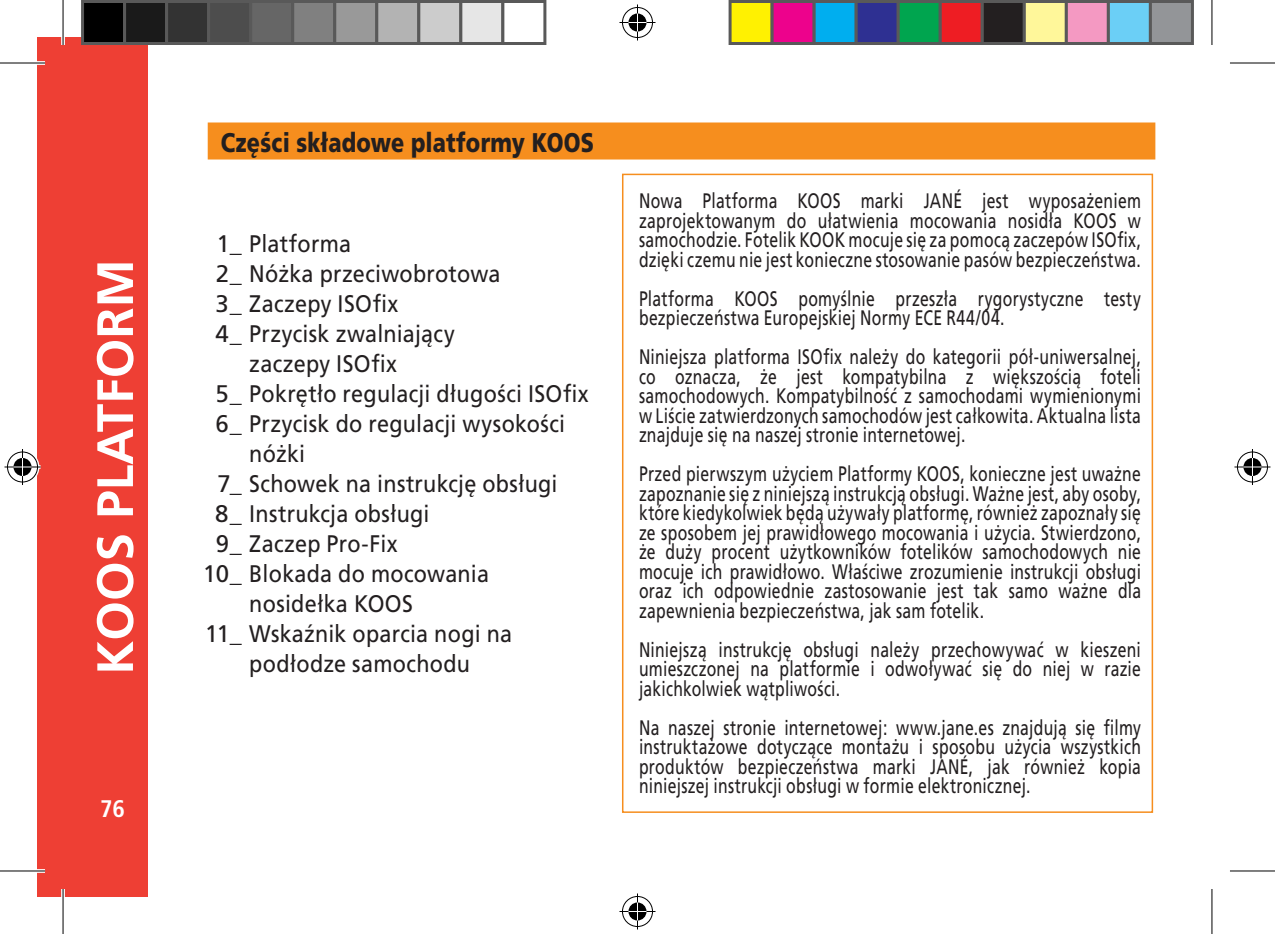
<style>
.page{position:relative;width:1275px;height:934px;background:#fff}
.page>*{position:absolute;margin:0;border:0;box-sizing:border-box;transform-origin:0 0}
.t1{font:700 51px "Frutiger CE";color:#fff}
.t2{font:900 27px "Frutiger CE";letter-spacing:.01em;color:#231f20;scale:.8 1}
.t3{font:24px/30px "Frutiger CE";letter-spacing:.015em;color:#231f20;text-align:center}
.t4{font:24px "Frutiger CE";letter-spacing:.015em;color:#231f20;scale:.9 1}
.t5{font:700 condensed 24px "Frutiger LT";color:#fff}
.t6{font:21px/19.5px "Frutiger CE";letter-spacing:.015em;color:#231f20;text-align:justify;scale:.75 1}
</style>
<div class="page">
<div style="left:37px;top:37px;width:111px;height:859px;background:#ee3f34"></div>
<div style="left:208px;top:122px;width:947px;height:38px;background:#f68e1e;border:3px solid #f68e1e"></div>
<div style="left:622px;top:174px;width:530px;height:639px;border:2px solid #f68e1e"></div>
<svg style="left:37px;top:61px;width:8px;height:4px"></svg>
<svg style="left:0;top:869px;width:45px;height:4px"></svg>
<svg style="left:1230px;top:871px;width:44px;height:1px"></svg>
<svg style="left:61px;top:37px;width:4px;height:8px"></svg>
<svg style="left:61px;top:889px;width:4px;height:8px"></svg>
<svg style="left:1212px;top:0;width:1px;height:45px"></svg>
<svg style="left:1212px;top:889px;width:1px;height:45px"></svg>
<hr style="left:0;top:62px;width:45px;height:2px;background:#000">
<hr style="left:1229px;top:62px;width:45px;height:2px;background:#000">
<hr style="left:0;top:870px;width:45px;height:1px;background:#000">
<hr style="left:1229px;top:870px;width:45px;height:1px;background:#000">
<hr style="left:62px;top:0;width:2px;height:45px;background:#000">
<hr style="left:62px;top:889px;width:2px;height:45px;background:#000">
<hr style="left:1211px;top:0;width:1px;height:45px;background:#000">
<hr style="left:1211px;top:889px;width:1px;height:45px;background:#000">
<div style="left:620px;top:6px;width:34px;height:33px;border:4px solid #fff;border-radius:50%"></div>
<hr style="left:619px;top:21px;width:36px;height:3px;background:#fff">
<hr style="left:635px;top:4px;width:4px;height:36px;background:#fff">
<div style="left:626px;top:12px;width:22px;height:21px;border:4px solid #fff;border-radius:50%"></div>
<div style="left:622px;top:7px;width:30px;height:31px;border:1px solid #000;border-radius:50%"></div>
<hr style="left:619px;top:22px;width:36px;height:1px;background:#000">
<hr style="left:637px;top:4px;width:1px;height:36px;background:#000">
<svg style="left:628px;top:13px;width:18px;height:18px"></svg>
<div style="left:620px;top:894px;width:34px;height:34px;border:4px solid #fff;border-radius:50%"></div>
<hr style="left:619px;top:909px;width:36px;height:4px;background:#fff">
<hr style="left:635px;top:893px;width:4px;height:36px;background:#fff">
<div style="left:626px;top:900px;width:22px;height:22px;border:4px solid #fff;border-radius:50%"></div>
<div style="left:622px;top:896px;width:30px;height:31px;border:1px solid #000;border-radius:50%"></div>
<hr style="left:619px;top:911px;width:36px;height:1px;background:#000">
<hr style="left:637px;top:893px;width:1px;height:36px;background:#000">
<svg style="left:628px;top:902px;width:18px;height:18px"></svg>
<div style="left:6px;top:450px;width:33px;height:34px;border:4px solid #fff;border-radius:50%"></div>
<svg style="left:4px;top:465px;width:36px;height:4px"></svg>
<hr style="left:21px;top:449px;width:3px;height:36px;background:#fff">
<div style="left:12px;top:456px;width:21px;height:22px;border:4px solid #fff;border-radius:50%"></div>
<div style="left:7px;top:452px;width:31px;height:30px;border:1px solid #000;border-radius:50%"></div>
<hr style="left:4px;top:466px;width:36px;height:1px;background:#000">
<hr style="left:22px;top:449px;width:1px;height:36px;background:#000">
<svg style="left:14px;top:458px;width:18px;height:18px"></svg>
<div style="left:1235px;top:450px;width:33px;height:34px;border:4px solid #fff;border-radius:50%"></div>
<svg style="left:1234px;top:465px;width:36px;height:4px"></svg>
<hr style="left:1250px;top:449px;width:3px;height:36px;background:#fff">
<div style="left:1241px;top:456px;width:21px;height:22px;border:4px solid #fff;border-radius:50%"></div>
<div style="left:1236px;top:452px;width:31px;height:30px;border:1px solid #000;border-radius:50%"></div>
<hr style="left:1234px;top:466px;width:36px;height:1px;background:#000">
<hr style="left:1251px;top:449px;width:1px;height:36px;background:#000">
<svg style="left:1243px;top:458px;width:18px;height:18px"></svg>
<div style="left:82px;top:2px;width:42px;height:42px;background:#000"></div>
<div style="left:81px;top:0;width:45px;height:45px;border:3px solid #595959"></div>
<div style="left:124px;top:2px;width:42px;height:42px;background:#1a1a1a"></div>
<div style="left:123px;top:0;width:45px;height:45px;border:3px solid #595959"></div>
<div style="left:166px;top:2px;width:42px;height:42px;background:#333"></div>
<div style="left:165px;top:0;width:45px;height:45px;border:3px solid #595959"></div>
<div style="left:208px;top:2px;width:42px;height:42px;background:#4d4d4d"></div>
<div style="left:207px;top:0;width:45px;height:45px;border:3px solid #595959"></div>
<div style="left:250px;top:2px;width:42px;height:42px;background:#666"></div>
<div style="left:249px;top:0;width:45px;height:45px;border:3px solid #595959"></div>
<div style="left:292px;top:2px;width:42px;height:42px;background:#808080"></div>
<div style="left:291px;top:0;width:45px;height:45px;border:3px solid #595959"></div>
<div style="left:334px;top:2px;width:42px;height:42px;background:#999"></div>
<div style="left:333px;top:0;width:45px;height:45px;border:3px solid #595959"></div>
<div style="left:376px;top:2px;width:42px;height:42px;background:#b3b3b3"></div>
<div style="left:375px;top:0;width:45px;height:45px;border:3px solid #595959"></div>
<div style="left:418px;top:2px;width:42px;height:42px;background:#ccc"></div>
<div style="left:417px;top:0;width:45px;height:45px;border:3px solid #595959"></div>
<div style="left:460px;top:2px;width:42px;height:42px;background:#e6e6e6"></div>
<div style="left:459px;top:0;width:45px;height:45px;border:3px solid #595959"></div>
<div style="left:501px;top:0;width:45px;height:45px;border:3px solid #595959"></div>
<div style="left:730px;top:2px;width:42px;height:42px;background:#fff101"></div>
<div style="left:728px;top:0;width:45px;height:45px;border:3px solid #595959"></div>
<div style="left:772px;top:2px;width:42px;height:42px;background:#ed028c"></div>
<div style="left:770px;top:0;width:45px;height:45px;border:3px solid #595959"></div>
<div style="left:814px;top:2px;width:42px;height:42px;background:#00aeef"></div>
<div style="left:812px;top:0;width:45px;height:45px;border:3px solid #595959"></div>
<div style="left:856px;top:2px;width:42px;height:42px;background:#2e3092"></div>
<div style="left:854px;top:0;width:45px;height:45px;border:3px solid #595959"></div>
<div style="left:898px;top:2px;width:42px;height:42px;background:#00a54f"></div>
<div style="left:896px;top:0;width:45px;height:45px;border:3px solid #595959"></div>
<div style="left:940px;top:2px;width:42px;height:42px;background:#ee1d23"></div>
<div style="left:938px;top:0;width:45px;height:45px;border:3px solid #595959"></div>
<div style="left:982px;top:2px;width:42px;height:42px;background:#231f20"></div>
<div style="left:980px;top:0;width:45px;height:45px;border:3px solid #595959"></div>
<div style="left:1024px;top:2px;width:42px;height:42px;background:#fff79a"></div>
<div style="left:1022px;top:0;width:45px;height:45px;border:3px solid #595959"></div>
<div style="left:1066px;top:2px;width:42px;height:42px;background:#f499c2"></div>
<div style="left:1064px;top:0;width:45px;height:45px;border:3px solid #595959"></div>
<div style="left:1108px;top:2px;width:42px;height:42px;background:#6bcff6"></div>
<div style="left:1106px;top:0;width:45px;height:45px;border:3px solid #595959"></div>
<div style="left:1150px;top:2px;width:42px;height:42px;background:#939598"></div>
<div style="left:1148px;top:0;width:45px;height:45px;border:3px solid #595959"></div>
<p class="t1" style="left:85px;top:675px;width:417px;rotate:-90deg">KOOS PLATFORM</p>
<p class="t5" style="left:100px;top:794px;width:26px">76</p>
<p class="t2" style="left:221px;top:127px;width:467px">Części składowe platformy KOOS</p>
<p class="t3" style="left:216px;top:228px;width:136px">1_ Platforma</p>
<p class="t3" style="left:216px;top:258px;width:286px">2_ Nóżka przeciwobrotowa</p>
<p class="t3" style="left:215px;top:288px;width:184px">3_ Zaczepy ISOfix</p>
<p class="t3" style="left:215px;top:318px;width:241px">4_ Przycisk zwalniający</p>
<p class="t4" style="left:249px;top:349px;width:165px">zaczepy ISOfix</p>
<p class="t3" style="left:215px;top:378px;width:374px">5_ Pokrętło regulacji długości ISOfix</p>
<p class="t3" style="left:215px;top:408px;width:351px">6_ Przycisk do regulacji wysokości</p>
<p class="t4" style="left:249px;top:439px;width:64px">nóżki</p>
<p class="t3" style="left:217px;top:468px;width:341px">7_ Schowek na instrukcję obsługi</p>
<p class="t3" style="left:215px;top:498px;width:216px">8_ Instrukcja obsługi</p>
<p class="t3" style="left:216px;top:528px;width:183px">9_ Zaczep Pro-Fix</p>
<p class="t3" style="left:203px;top:558px;width:288px">10_ Blokada do mocowania</p>
<p class="t4" style="left:249px;top:589px;width:183px">nosidełka KOOS</p>
<p class="t3" style="left:205px;top:618px;width:309px">11_ Wskaźnik oparcia nogi na podłodze samochodu</p>
<p class="t6" style="left:639px;top:191px;width:670px">Nowa Platforma KOOS marki JANÉ jest wyposażeniem zaprojektowanym do ułatwienia mocowania nosidła KOOS w samochodzie. Fotelik KOOK mocuje się za pomocą zaczepów ISOfix, dzięki czemu nie jest konieczne stosowanie pasów bezpieczeństwa.</p>
<p class="t6" style="left:639px;top:288px;width:670px">Platforma KOOS pomyślnie przeszła rygorystyczne testy bezpieczeństwa Europejskiej Normy ECE R44/04.</p>
<p class="t6" style="left:639px;top:347px;width:670px">Niniejsza platforma ISOfix należy do kategorii pół-uniwersalnej, co oznacza, że jest kompatybilna z większością foteli samochodowych. Kompatybilność z samochodami wymienionymi w Liście zatwierdzonych samochodów jest całkowita. Aktualna lista znajduje się na naszej stronie internetowej.</p>
<p class="t6" style="left:639px;top:464px;width:670px">Przed pierwszym użyciem Platformy KOOS, konieczne jest uważne zapoznanie się z niniejszą instrukcją obsługi. Ważne jest, aby osoby, które kiedykolwiek będą używały platformę, również zapoznały się ze sposobem jej prawidłowego mocowania i użycia. Stwierdzono, że duży procent użytkowników fotelików samochodowych nie mocuje ich prawidłowo. Właściwe zrozumienie instrukcji obsługi oraz ich odpowiednie zastosowanie jest tak samo ważne dla zapewnienia bezpieczeństwa, jak sam fotelik.</p>
<p class="t6" style="left:639px;top:639px;width:670px">Niniejszą instrukcję obsługi należy przechowywać w kieszeni umieszczonej na platformie i odwoływać się do niej w razie jakichkolwiek wątpliwości.</p>
<p class="t6" style="left:639px;top:717px;width:670px">Na naszej stronie internetowej: www.jane.es znajdują się filmy instruktażowe dotyczące montażu i sposobu użycia wszystkich produktów bezpieczeństwa marki JANÉ, jak również kopia niniejszej instrukcji obsługi w formie elektronicznej.</p>
</div>
